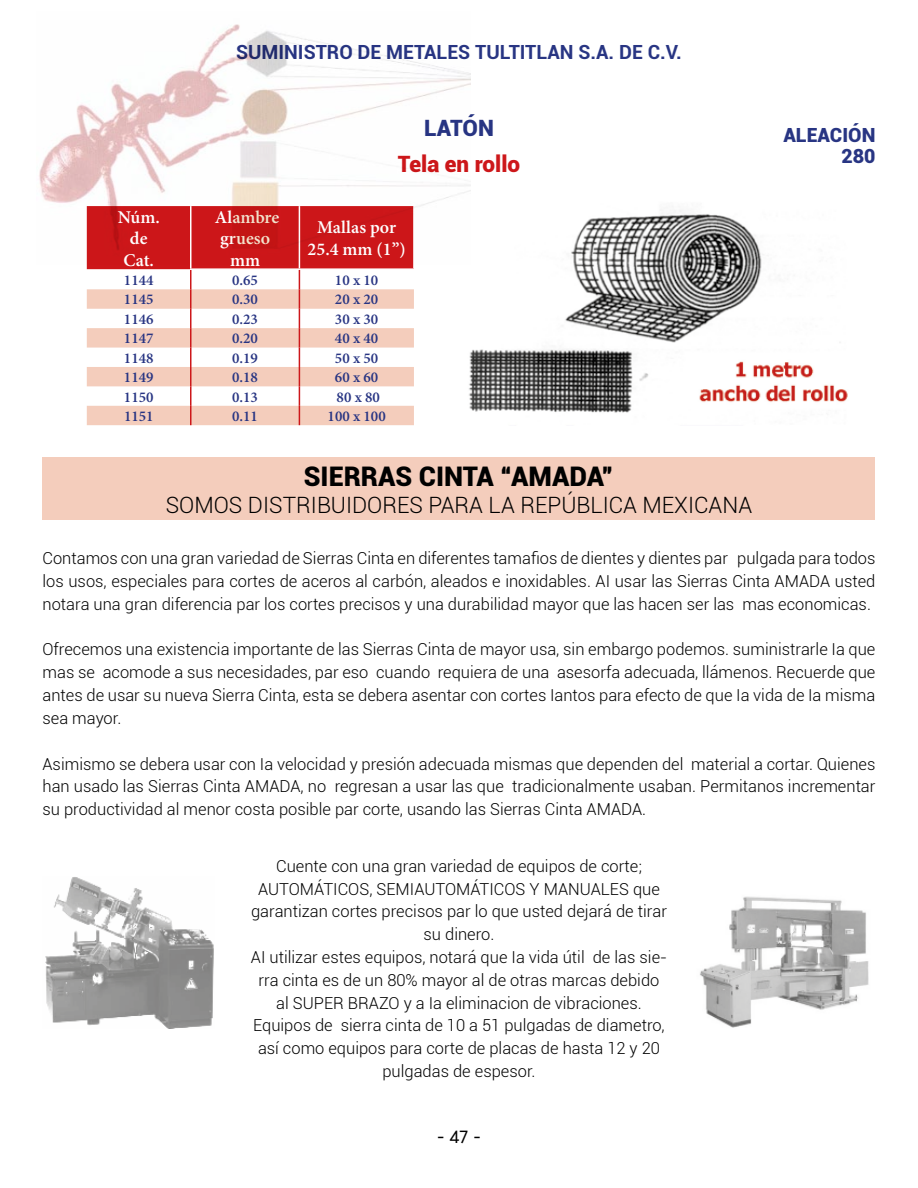
<style>
.page{position:relative;width:918px;height:1188px;background:#fff}
.page>*{position:absolute;margin:0;border:0;box-sizing:border-box;transform-origin:0 0}
.t1{font:900 27px "Roboto";color:#000}
.t2{font:300 22.5px "Roboto";color:#000}
.t3{font:900 22.5px "Roboto";color:#cd171a}
.t4{font:900 22.5px "Roboto";letter-spacing:-.005em;color:#283583}
.t5{font:700 19.5px "Roboto";color:#283583}
.t6{font:900 19.5px/21px "Roboto";color:#283583;text-align:right}
.t7{font:600 18px/21.6px "Minion Pro";color:#fff;text-align:center}
.t8{font:18px "Averta Demo";color:#000}
.t9{font:300 16.5px/22.8px "Roboto";color:#000;text-align:justify}
.t10{font:600 15px "Minion Pro";color:#283583}
</style>
<div class="page">
<svg style="left:87px;top:264px;width:327px;height:161px"></svg>
<hr style="left:190px;top:268px;width:109px;height:2px;background:#fff">
<hr style="left:299px;top:268px;width:116px;height:2px;background:#fff">
<div style="left:43px;top:458px;width:832px;height:62px;background:#f4cdbc"></div>
<img style="left:469px;top:210px;width:379px;height:203px">
<img style="left:45px;top:877px;width:169px;height:152px">
<img style="left:700px;top:896px;width:169px;height:132px">
<img style="left:39px;top:24px;width:431px;height:240px">
<p class="t5" style="left:236px;top:39px;width:447px">SUMINISTRO DE METALES TULTITLAN S.A. DE C.V.</p>
<h2 class="t4" style="left:424px;top:112px;width:71px">LATÓN</h2>
<h2 class="t3" style="left:398px;top:148px;width:124px">Tela en rollo</h2>
<p class="t7" style="left:118px;top:206px;width:44px">Núm. de<br>Cat.</p>
<p class="t7" style="left:215px;top:206px;width:66px">Alambre grueso mm</p>
<p class="t7" style="left:308px;top:217px;width:100px">Mallas por<br>25.4 mm (1”)</p>
<p class="t10" style="left:124px;top:270px;width:31px">1144</p>
<p class="t10" style="left:232px;top:270px;width:27px">0.65</p>
<p class="t10" style="left:335px;top:270px;width:45px">10 x 10</p>
<p class="t10" style="left:124px;top:289px;width:31px">1145</p>
<p class="t10" style="left:232px;top:289px;width:27px">0.30</p>
<p class="t10" style="left:335px;top:289px;width:45px">20 x 20</p>
<p class="t10" style="left:124px;top:309px;width:31px">1146</p>
<p class="t10" style="left:232px;top:309px;width:27px">0.23</p>
<p class="t10" style="left:335px;top:309px;width:45px">30 x 30</p>
<p class="t10" style="left:124px;top:328px;width:31px">1147</p>
<p class="t10" style="left:232px;top:328px;width:27px">0.20</p>
<p class="t10" style="left:335px;top:328px;width:45px">40 x 40</p>
<p class="t10" style="left:124px;top:348px;width:31px">1148</p>
<p class="t10" style="left:232px;top:348px;width:27px">0.19</p>
<p class="t10" style="left:335px;top:348px;width:45px">50 x 50</p>
<p class="t10" style="left:124px;top:367px;width:31px">1149</p>
<p class="t10" style="left:232px;top:367px;width:27px">0.18</p>
<p class="t10" style="left:335px;top:367px;width:45px">60 x 60</p>
<p class="t10" style="left:124px;top:386px;width:31px">1150</p>
<p class="t10" style="left:232px;top:386px;width:27px">0.13</p>
<p class="t10" style="left:337px;top:386px;width:45px">80 x 80</p>
<p class="t10" style="left:124px;top:406px;width:31px">1151</p>
<p class="t10" style="left:232px;top:406px;width:27px">0.11</p>
<p class="t10" style="left:328px;top:406px;width:60px">100 x 100</p>
<p class="t6" style="left:783px;top:124px;width:94px">ALEACIÓN<br>280</p>
<h1 class="t1" style="left:304px;top:457px;width:312px">SIERRAS CINTA “AMADA”</h1>
<h2 class="t2" style="left:166px;top:489px;width:588px">SOMOS DISTRIBUIDORES PARA LA REPÚBLICA MEXICANA</h2>
<p class="t9" style="left:43px;top:546px;width:834px">Contamos con una gran variedad de Sierras Cinta en diferentes tamafios de dientes y dientes par pulgada para todos los usos, especiales para cortes de aceros al carbón, aleados e inoxidables. AI usar las Sierras Cinta AMADA usted notara una gran diferencia par los cortes precisos y una durabilidad mayor que las hacen ser las mas economicas.</p>
<p class="t9" style="left:43px;top:638px;width:834px">Ofrecemos una existencia importante de las Sierras Cinta de mayor usa, sin embargo podemos. suministrarle Ia que mas se acomode a sus necesidades, par eso cuando requiera de una asesorfa adecuada, llámenos. Recuerde que antes de usar su nueva Sierra Cinta, esta se debera asentar con cortes Iantos para efecto de que Ia vida de Ia misma sea mayor.</p>
<p class="t9" style="left:43px;top:752px;width:834px">Asimismo se debera usar con Ia velocidad y presión adecuada mismas que dependen del material a cortar. Quienes han usado las Sierras Cinta AMADA, no regresan a usar las que tradicionalmente usaban. Permitanos incrementar su productividad al menor costa posible par corte, usando las Sierras Cinta AMADA.</p>
<p class="t9" style="left:251px;top:854px;width:418px;text-align:center">Cuente con una gran variedad de equipos de corte; AUTOMÁTICOS, SEMIAUTOMÁTICOS Y MANUALES que garantizan cortes precisos par lo que usted dejará de tirar su dinero.<br>AI utilizar estes equipos, notará que Ia vida útil de las sie&shy;rra cinta es de un 80% mayor al de otras marcas debido al SUPER BRAZO y a Ia eliminacion de vibraciones.<br>Equipos de sierra cinta de 10 a 51 pulgadas de diametro, así como equipos para corte de placas de hasta 12 y 20 pulgadas de espesor.</p>
<p class="t8" style="left:437px;top:1125px;width:45px">- 47 -</p>
</div>
